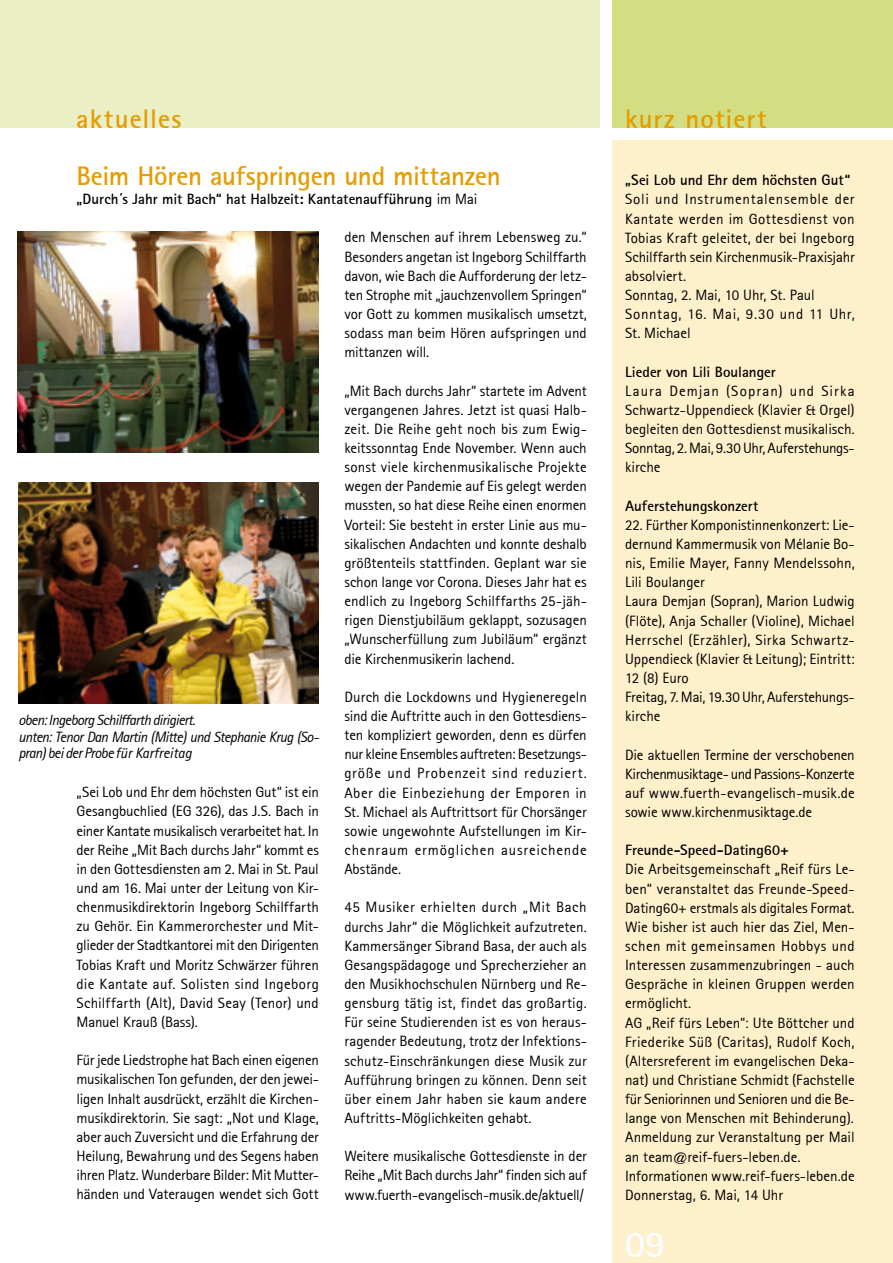
<style>
.page{position:relative;width:893px;height:1263px;background:#fff}
.page>*{position:absolute;margin:0;border:0;box-sizing:border-box;transform-origin:0 0}
.t1{font:37.5px "Rotis Sans Serif Bold 65";color:#fff}
.t2{font:27px "Rotis Sans Serif Bold 65";letter-spacing:-.005em;color:#e49c00}
.t3{font:27px "Rotis Sans Serif Bold 65";letter-spacing:.035em;color:#e49c00}
.t4{font:27px "Rotis Sans Serif Bold 65";letter-spacing:.04em;color:#e49c00}
.t5{font:15px/19.2px "Rotis Sans Serif 55";color:#000;text-align:justify}
.t6{font:15px "Rotis Sans Serif Bold 65";color:#000}
.t7{font:15px/16.5px "Rotis Sans Serif Italic 56";letter-spacing:-.04em;color:#000}
.s1{font-family:"Rotis Sans Serif 55"}
</style>
<div class="page">
<div style="left:0;top:0;width:600px;height:128px;background:#eaefc5"></div>
<div style="left:612px;top:0;width:281px;height:128px;background:#d3de82"></div>
<div style="left:612px;top:140px;width:281px;height:1123px;background:#fff0cc"></div>
<img style="left:17px;top:231px;width:302px;height:221px">
<img style="left:18px;top:483px;width:301px;height:221px">
<h2 class="t4" style="left:76px;top:101px;width:107px">aktuelles</h2>
<h2 class="t3" style="left:625px;top:101px;width:143px">kurz notiert</h2>
<h2 class="t2" style="left:77px;top:159px;width:426px">Beim Hören aufspringen und mittanzen</h2>
<p class="t6" style="left:77px;top:190px;width:403px">„Durch´s Jahr mit Bach“ hat Halbzeit: Kantatenaufführung <span class="s1">im Mai</span></p>
<p class="t7" style="left:18px;top:712px;width:302px">oben: Ingeborg Schilffarth dirigiert.<br>unten: Tenor Dan Martin (Mitte) und Stephanie Krug (So&shy;pran) bei der Probe für Karfreitag</p>
<p class="t5" style="left:77px;top:782px;width:244px">„Sei Lob und Ehr dem höchsten Gut“ ist ein Gesangbuchlied (EG 326), das J.S. Bach in einer Kantate musikalisch verarbeitet hat. In der Reihe „Mit Bach durchs Jahr“ kommt es in den Gottesdiensten am 2. Mai in St. Paul und am 16. Mai unter der Leitung von Kir&shy;chenmusikdirektorin Ingeborg Schilffarth zu Gehör. Ein Kammerorchester und Mit&shy;glieder der Stadtkantorei mit den Dirigenten Tobias Kraft und Moritz Schwärzer führen die Kantate auf. Solisten sind Ingeborg Schilffarth (Alt), David Seay (Tenor) und Manuel Krauß (Bass).</p>
<p class="t5" style="left:77px;top:1050px;width:244px">Für jede Liedstrophe hat Bach einen eigenen musikalischen Ton gefunden, der den jewei&shy;ligen Inhalt ausdrückt, erzählt die Kirchen&shy;musikdirektorin. Sie sagt: „Not und Klage, aber auch Zuversicht und die Erfahrung der Heilung, Bewahrung und des Segens haben ihren Platz. Wunderbare Bilder: Mit Mutter&shy;händen und Vateraugen wendet sich Gott</p>
<p class="t5" style="left:344px;top:228px;width:244px">den Menschen auf ihrem Lebensweg zu.“ Besonders angetan ist Ingeborg Schilffarth davon, wie Bach die Aufforderung der letz&shy;ten Strophe mit „jauchzenvollem Springen“ vor Gott zu kommen musikalisch umsetzt, sodass man beim Hören aufspringen und mittanzen will.</p>
<p class="t5" style="left:344px;top:381px;width:244px">„Mit Bach durchs Jahr“ startete im Advent vergangenen Jahres. Jetzt ist quasi Halb&shy;zeit. Die Reihe geht noch bis zum Ewig&shy;keitssonntag Ende November. Wenn auch sonst viele kirchenmusikalische Projekte wegen der Pandemie auf Eis gelegt werden mussten, so hat diese Reihe einen enormen Vorteil: Sie besteht in erster Linie aus mu&shy;sikalischen Andachten und konnte deshalb größtenteils stattfinden. Geplant war sie schon lange vor Corona. Dieses Jahr hat es endlich zu Ingeborg Schilffarths 25-jäh&shy;rigen Dienstjubiläum geklappt, sozusagen „Wunscherfüllung zum Jubiläum“ ergänzt die Kirchenmusikerin lachend.</p>
<p class="t5" style="left:344px;top:687px;width:244px">Durch die Lockdowns und Hygieneregeln sind die Auftritte auch in den Gottesdiens&shy;ten kompliziert geworden, denn es dürfen nur kleine Ensembles auftreten: Besetzungs&shy;größe und Probenzeit sind reduziert.<br>Aber die Einbeziehung der Emporen in St. Michael als Auftrittsort für Chorsänger sowie ungewohnte Aufstellungen im Kir&shy;chenraum ermöglichen ausreichende Abstände.</p>
<p class="t5" style="left:344px;top:898px;width:244px">45 Musiker erhielten durch „Mit Bach durchs Jahr“ die Möglichkeit aufzutreten.<br>Kammersänger Sibrand Basa, der auch als Gesangspädagoge und Sprecherzieher an den Musikhochschulen Nürnberg und Re&shy;gensburg tätig ist, findet das großartig.<br>Für seine Studierenden ist es von heraus&shy;ragender Bedeutung, trotz der Infektions&shy;schutz-Einschränkungen diese Musik zur Aufführung bringen zu können. Denn seit über einem Jahr haben sie kaum andere Auftritts-Möglichkeiten gehabt.</p>
<p class="t5" style="left:344px;top:1146px;width:244px">Weitere musikalische Gottesdienste in der Reihe „Mit Bach durchs Jahr“ finden sich auf www.fuerth-evangelisch-musik.de/aktuell/</p>
<p class="t6" style="left:625px;top:171px;width:227px">„Sei Lob und Ehr dem höchsten Gut“</p>
<p class="t5" style="left:625px;top:190px;width:231px;text-align:left">Soli und Instrumentalensemble der<br>Kantate werden im Gottesdienst von<br>Tobias Kraft geleitet, der bei Ingeborg<br>Schilffarth sein Kirchenmusik-Praxisjahr absolviert.<br>Sonntag, 2. Mai, 10 Uhr, St. Paul<br>Sonntag, 16. Mai, 9.30 und 11 Uhr,<br>St. Michael</p>
<p class="t6" style="left:625px;top:362px;width:152px">Lieder von Lili Boulanger</p>
<p class="t5" style="left:625px;top:381px;width:231px">Laura Demjan (Sopran) und Sirka Schwartz-Uppendieck (Klavier &amp; Orgel) begleiten den Gottesdienst musikalisch.<br>Sonntag, 2. Mai, 9.30 Uhr, Auferstehungs&shy;kirche</p>
<p class="t6" style="left:625px;top:496px;width:135px">Auferstehungskonzert</p>
<p class="t5" style="left:625px;top:515px;width:231px;text-align:left">22. Fürther Komponistinnenkonzert: Lie&shy;dernund Kammermusik von Mélanie Bo&shy;nis, Emilie Mayer, Fanny Mendelssohn,<br>Lili Boulanger<br>Laura Demjan (Sopran), Marion Ludwig (Flöte), Anja Schaller (Violine), Michael<br>Herrschel (Erzähler), Sirka Schwartz-<br>Uppendieck (Klavier &amp; Leitung); Eintritt:<br>12 (8) Euro<br>Freitag, 7. Mai, 19.30 Uhr, Auferstehungs&shy;kirche</p>
<p class="t5" style="left:625px;top:745px;width:231px">Die aktuellen Termine der verschobenen Kirchenmusiktage- und Passions-Konzerte auf www.fuerth-evangelisch-musik.de sowie www.kirchenmusiktage.de</p>
<p class="t6" style="left:625px;top:841px;width:166px">Freunde-Speed-Dating60+</p>
<p class="t5" style="left:625px;top:860px;width:231px;text-align:left">Die Arbeitsgemeinschaft „Reif fürs Le&shy;ben“ veranstaltet das Freunde-Speed-Dating60+ erstmals als digitales Format.<br>Wie bisher ist auch hier das Ziel, Men&shy;schen mit gemeinsamen Hobbys und Interessen zusammenzubringen - auch Gespräche in kleinen Gruppen werden ermöglicht.<br>AG „Reif fürs Leben“: Ute Böttcher und Friederike Süß (Caritas), Rudolf Koch, (Altersreferent im evangelischen Deka&shy;nat) und Christiane Schmidt (Fachstelle für Seniorinnen und Senioren und die Be&shy;lange von Menschen mit Behinderung).<br>Anmeldung zur Veranstaltung per Mail an team@reif-fuers-leben.de.<br>Informationen www.reif-fuers-leben.de Donnerstag, 6. Mai, 14 Uhr</p>
<h1 class="t1" style="left:625px;top:1220px;width:42px">09</h1>
</div>
